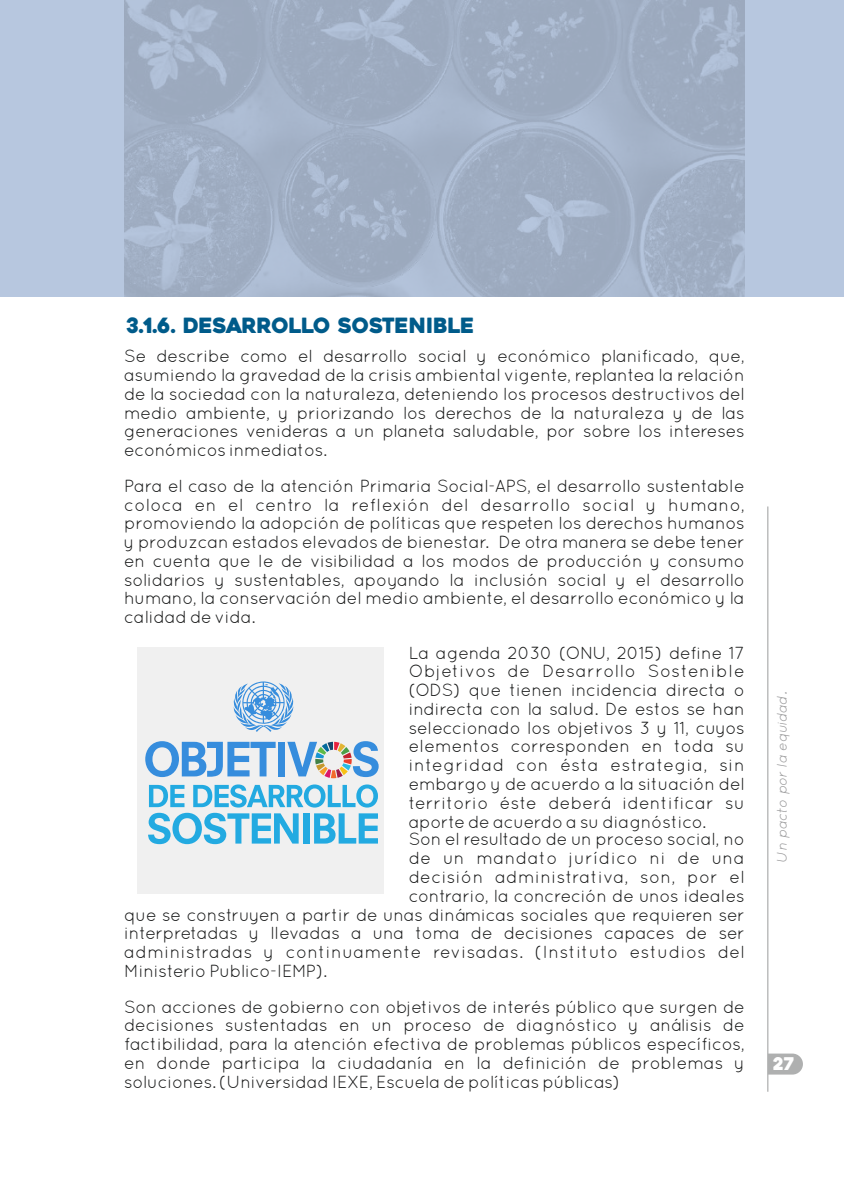
<style>
.page{position:relative;width:844px;height:1191px;background:#fff}
.page>*{position:absolute;margin:0;border:0;box-sizing:border-box;transform-origin:0 0}
.t1{font:21px "Heavitas";letter-spacing:-.01em;color:#005b8a}
.t2{font:17.5px/18.7px "Quicksand";letter-spacing:-.015em;color:#151616;text-align:justify}
.t3{font:17.5px "Quicksand";letter-spacing:.02em;color:#151616}
.t4{font:17.5px "Quicksand";letter-spacing:.03em;color:#151616}
.t5{font:17.5px "Quicksand";letter-spacing:.01em;color:#151616}
.t6{font:17.5px "Quicksand";letter-spacing:.035em;color:#151616}
.t7{font:17.5px "Heavitas";color:#fff}
.t8{font:italic 14px "Quicksand";color:#989899}
</style>
<div class="page">
<div style="left:137px;top:647px;width:247px;height:247px;background:#f0f0f0"></div>
<svg style="left:148px;top:784px;width:230px;height:60px"></svg>
<svg style="left:233px;top:681px;width:61px;height:51px"></svg>
<div style="left:278px;top:742px;width:7px;height:34px;background:#368ddd"></div>
<svg style="left:145px;top:741px;width:130px;height:36px"></svg>
<svg style="left:287px;top:741px;width:91px;height:37px"></svg>
<div style="left:0;top:0;width:843px;height:297px;background:#b7c7df"></div>
<img style="left:124px;top:0;width:620px;height:297px">
<hr style="left:767px;top:506px;width:1px;height:585px;background:#afb0b0">
<svg style="left:767px;top:1053px;width:35px;height:21px"></svg>
<p class="t1" style="left:126px;top:317px;width:349px">3.1.6. DESARROLLO SOSTENIBLE</p>
<p class="t2" style="left:124px;top:349px;width:622px">Se describe como el desarrollo social y económico planificado, que, asumiendo la gravedad de la crisis ambiental vigente, replantea la relación de la sociedad con la naturaleza, deteniendo los procesos destructivos del medio ambiente, y priorizando los derechos de la naturaleza y de las generaciones venideras a un planeta saludable, por sobre los intereses económicos inmediatos.</p>
<p class="t2" style="left:124px;top:478px;width:622px">Para el caso de la atención Primaria Social-APS, el desarrollo sustentable coloca en el centro la reflexión del desarrollo social y humano, promoviendo la adopción de políticas que respeten los derechos humanos y produzcan estados elevados de bienestar. De otra manera se debe tener en cuenta que le de visibilidad a los modos de producción y consumo solidarios y sustentables, apoyando la inclusión social y el desarrollo humano, la conservación del medio ambiente, el desarrollo económico y la calidad de vida.</p>
<p class="t2" style="left:408px;top:645px;width:337px">La agenda 2030 (ONU, 2015) define 17</p>
<p class="t6" style="left:408px;top:665px;width:337px">Objetivos de Desarrollo Sostenible</p>
<p class="t2" style="left:408px;top:682px;width:337px">(ODS) que tienen incidencia directa o</p>
<p class="t2" style="left:408px;top:701px;width:337px">indirecta con la salud. De estos se han</p>
<p class="t2" style="left:408px;top:720px;width:337px">seleccionado los objetivos 3 y 11, cuyos</p>
<p class="t2" style="left:408px;top:738px;width:337px">elementos corresponden en toda su</p>
<p class="t4" style="left:408px;top:759px;width:337px">integridad con ésta estrategia, sin</p>
<p class="t2" style="left:408px;top:776px;width:337px">embargo y de acuerdo a la situación del</p>
<p class="t5" style="left:408px;top:796px;width:337px">territorio éste deberá identificar su</p>
<p class="t2" style="left:408px;top:813px;width:299px">aporte de acuerdo a su diagnóstico.</p>
<p class="t2" style="left:408px;top:831px;width:337px">Son el resultado de un proceso social, no</p>
<p class="t4" style="left:408px;top:851px;width:337px">de un mandato jurídico ni de una</p>
<p class="t3" style="left:408px;top:870px;width:337px">decisión administrativa, son, por el</p>
<p class="t2" style="left:408px;top:887px;width:337px">contrario, la concreción de unos ideales</p>
<p class="t2" style="left:124px;top:907px;width:622px">que se construyen a partir de unas dinámicas sociales que requieren ser</p>
<p class="t2" style="left:124px;top:925px;width:622px">interpretadas y llevadas a una toma de decisiones capaces de ser</p>
<p class="t3" style="left:124px;top:946px;width:622px">administradas y continuamente revisadas. (Instituto estudios del</p>
<p class="t2" style="left:124px;top:963px;width:204px">Ministerio Publico-IEMP).</p>
<p class="t2" style="left:124px;top:998px;width:622px">Son acciones de gobierno con objetivos de interés público que surgen de decisiones sustentadas en un proceso de diagnóstico y análisis de factibilidad, para la atención efectiva de problemas públicos específicos, en donde participa la ciudadanía en la definición de problemas y soluciones. (Universidad IEXE, Escuela de políticas públicas)</p>
<p class="t8" style="left:776px;top:862px;width:172px;rotate:-90deg">Un pacto por la equidad.</p>
<p class="t7" style="left:772px;top:1057px;width:23px">27</p>
</div>
